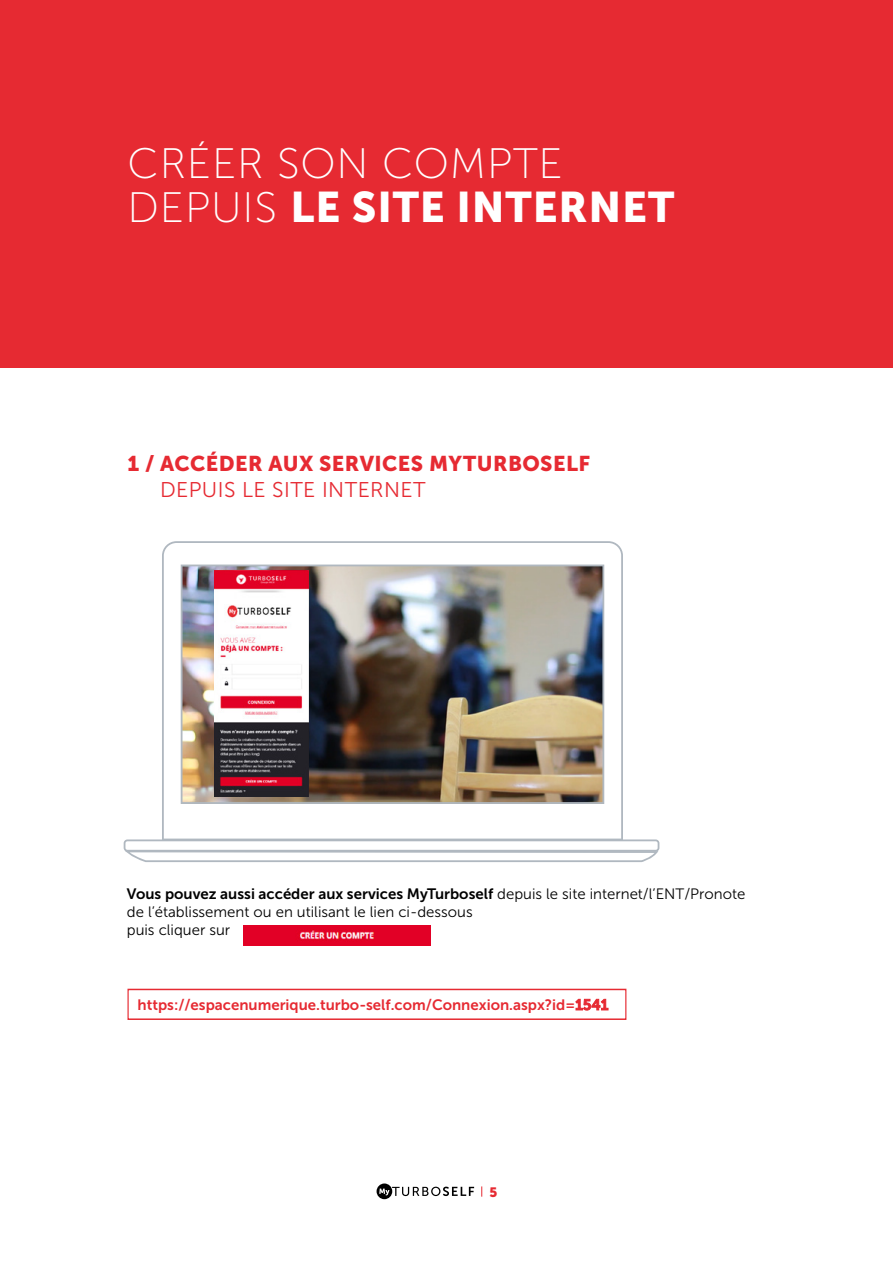
<style>
.page{position:relative;width:893px;height:1263px;background:#fff}
.page>*{position:absolute;margin:0;border:0;box-sizing:border-box;transform-origin:0 0}
.t1{font:42.6px "Museo Sans 900";letter-spacing:.02em;color:#fff}
.t2{font:42.6px "Museo Sans 100";letter-spacing:.02em;color:#fff}
.t3{font:21.3px "Museo Sans 900";letter-spacing:.02em;color:#e62a32}
.t4{font:21.3px "Museo Sans 300";letter-spacing:.02em;color:#e62a32}
.t5{font:15px "Museo Sans 700";color:#000}
.t6{font:15px "Museo Sans 700";color:#e62a32}
.t7{font:15px/18px "Museo Sans 300";color:#000}
.t8{font:13.5px "Museo Sans 900";color:#e62a32}
.s1{font-family:"Museo Sans 100"}
.s2{font-family:"Museo Sans 300"}
</style>
<div class="page">
<div style="left:377px;top:1183px;width:15px;height:16px;background:#000;border-radius:50%"></div>
<svg style="left:379px;top:1186px;width:95px;height:10px"></svg>
<div style="left:0;top:0;width:893px;height:368px;background:#e62a32"></div>
<div style="left:127px;top:989px;width:499px;height:31px;border:1px solid #e62a32"></div>
<svg style="left:162px;top:541px;width:461px;height:298px"></svg>
<img style="left:181px;top:564px;width:423px;height:240px">
<svg style="left:124px;top:839px;width:535px;height:23px"></svg>
<img style="left:215px;top:571px;width:94px;height:225px">
<img style="left:243px;top:925px;width:187px;height:20px">
<h1 class="t2" style="left:128px;top:140px;width:437px">CRÉER SON COMPTE</h1>
<h1 class="t1" style="left:128px;top:183px;width:548px"><span class="s1">DEPUIS</span> LE SITE INTERNET</h1>
<h2 class="t3" style="left:128px;top:451px;width:464px">1 / ACCÉDER AUX SERVICES MYTURBOSELF</h2>
<h2 class="t4" style="left:160px;top:478px;width:267px">DEPUIS LE SITE INTERNET</h2>
<p class="t5" style="left:127px;top:886px;width:620px">Vous pouvez aussi accéder aux services MyTurboself <span class="s2">depuis le site internet/l’ENT/Pronote</span></p>
<p class="t7" style="left:127px;top:903px;width:347px">de l’établissement ou en utilisant le lien ci-dessous puis cliquer sur</p>
<p class="t6" style="left:138px;top:996px;width:472px">https://espacenumerique.turbo-self.com/Connexion.aspx?id=1541</p>
<p class="t8" style="left:489px;top:1184px;width:9px">5</p>
</div>
